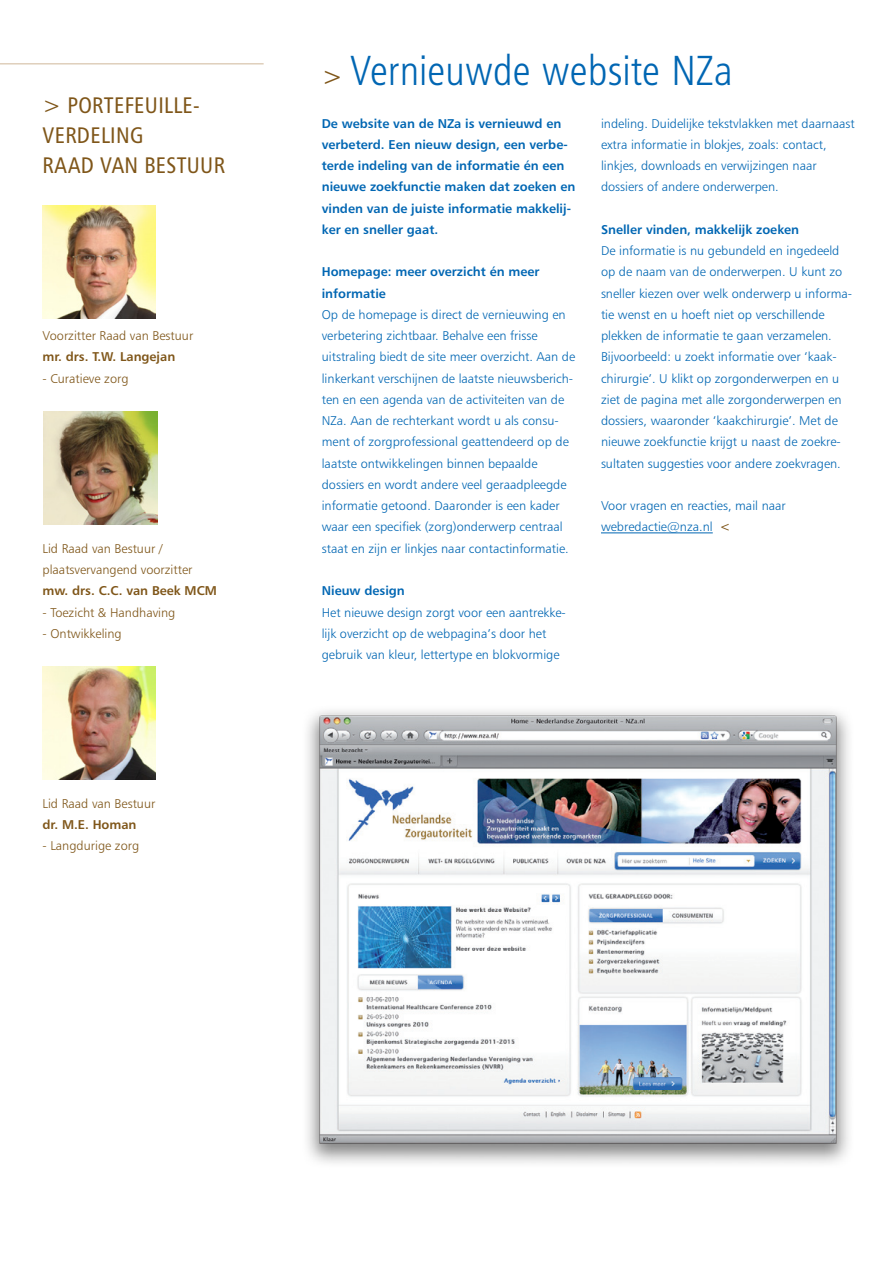
<style>
.page{position:relative;width:893px;height:1263px;background:#fff}
.page>*{position:absolute;margin:0;border:0;box-sizing:border-box;transform-origin:0 0}
.t1{font:42px "Humanist 777 BT Light Condensed B";letter-spacing:.005em;color:#0166b3}
.t2{font:22.5px/30px "Humanist 777 BT Roman Condensed B";letter-spacing:.015em;color:#7f5619}
.t3{font:12.75px/21.3px "Humanist 777 BT Light B";color:#0166b3}
.t4{font:12.75px/21.3px "Humanist 777 BT Bold B";color:#0166b3}
.t5{font:12.75px/21.3px "Humanist 777 BT Light B";color:#7f5619}
.t6{font:12.75px "Humanist 777 BT Bold B";color:#7f5619}
.s1{font-family:"Humanist 777 BT Roman Condensed B";font-size:25.5px;color:#7f5619}
.s2{font-family:"Humanist 777 BT Roman B";color:#7f5619}
</style>
<div class="page">
<hr style="left:601px;top:533px;width:112px;height:1px;background:#0166b3">
<img style="left:43px;top:205px;width:113px;height:114px">
<img style="left:44px;top:411px;width:113px;height:114px">
<img style="left:43px;top:666px;width:113px;height:114px">
<img style="left:307px;top:710px;width:542px;height:453px">
<hr style="left:0;top:63px;width:264px;height:2px;background:#dfcfbb">
<h2 class="t2" style="left:43px;top:89px;width:184px">&gt; PORTEFEUILLE-<br>VERDELING<br>RAAD VAN BESTUUR</h2>
<p class="t5" style="left:43px;top:325px;width:152px">Voorzitter Raad van Bestuur</p>
<p class="t6" style="left:43px;top:349px;width:134px">mr. drs. T.W. Langejan</p>
<p class="t5" style="left:43px;top:367px;width:88px">- Curatieve zorg</p>
<p class="t5" style="left:43px;top:537px;width:151px">Lid Raad van Bestuur / plaatsvervangend voorzitter</p>
<p class="t6" style="left:43px;top:583px;width:176px">mw. drs. C.C. van Beek MCM</p>
<p class="t5" style="left:43px;top:601px;width:134px">- Toezicht &amp; Handhaving</p>
<p class="t5" style="left:43px;top:622px;width:81px">- Ontwikkeling</p>
<p class="t5" style="left:43px;top:793px;width:114px">Lid Raad van Bestuur</p>
<p class="t6" style="left:43px;top:817px;width:96px">dr. M.E. Homan</p>
<p class="t5" style="left:43px;top:835px;width:98px">- Langdurige zorg</p>
<h1 class="t1" style="left:322px;top:45px;width:412px"><span class="s1">&gt;</span> Vernieuwde website NZa</h1>
<p class="t4" style="left:322px;top:112px;width:255px">De website van de NZa is vernieuwd en verbeterd. Een nieuw design, een verbe&shy;terde indeling van de informatie én een nieuwe zoekfunctie maken dat zoeken en vinden van de juiste informatie makkelij&shy;ker en sneller gaat.</p>
<p class="t4" style="left:322px;top:261px;width:219px">Homepage: meer overzicht én meer informatie</p>
<p class="t3" style="left:322px;top:304px;width:255px">Op de homepage is direct de vernieuwing en verbetering zichtbaar. Behalve een frisse uitstraling biedt de site meer overzicht. Aan de linkerkant verschijnen de laatste nieuwsberich&shy;ten en een agenda van de activiteiten van de NZa. Aan de rechterkant wordt u als consu&shy;ment of zorgprofessional geattendeerd op de laatste ontwikkelingen binnen bepaalde dossiers en wordt andere veel geraadpleegde informatie getoond. Daaronder is een kader waar een specifiek (zorg)onderwerp centraal staat en zijn er linkjes naar contactinformatie.</p>
<p class="t4" style="left:322px;top:580px;width:85px">Nieuw design</p>
<p class="t3" style="left:322px;top:601px;width:246px">Het nieuwe design zorgt voor een aantrekke&shy;lijk overzicht op de webpagina’s door het gebruik van kleur, lettertype en blokvormige</p>
<p class="t3" style="left:601px;top:112px;width:255px">indeling. Duidelijke tekstvlakken met daarnaast extra informatie in blokjes, zoals: contact, linkjes, downloads en verwijzingen naar dossiers of andere onderwerpen.</p>
<p class="t4" style="left:601px;top:218px;width:200px">Sneller vinden, makkelijk zoeken</p>
<p class="t3" style="left:601px;top:240px;width:253px">De informatie is nu gebundeld en ingedeeld op de naam van de onderwerpen. U kunt zo sneller kiezen over welk onderwerp u informa&shy;tie wenst en u hoeft niet op verschillende plekken de informatie te gaan verzamelen.<br>Bijvoorbeeld: u zoekt informatie over ‘kaak&shy;chirurgie’. U klikt op zorgonderwerpen en u ziet de pagina met alle zorgonderwerpen en dossiers, waaronder ‘kaakchirurgie’. Met de nieuwe zoekfunctie krijgt u naast de zoekre&shy;sultaten suggesties voor andere zoekvragen.</p>
<p class="t3" style="left:601px;top:495px;width:186px">Voor vragen en reacties, mail naar webredactie@nza.nl <span class="s2">&lt;</span></p>
</div>
